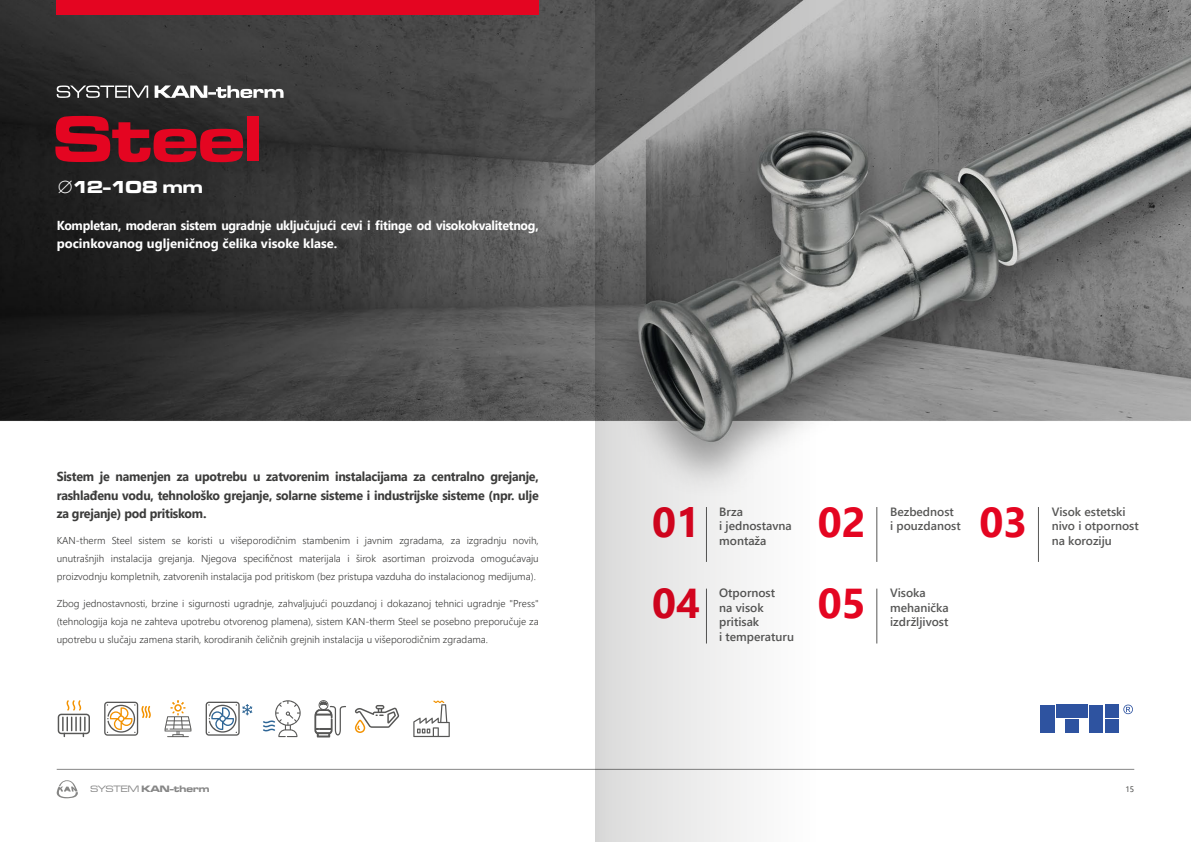
<style>
.page{position:relative;width:1191px;height:842px;background:#fff}
.page>*{position:absolute;margin:0;border:0;box-sizing:border-box;transform-origin:0 0}
.t1{font:67.1px "Microgramma D Bol Ext";letter-spacing:.005em;color:#e40521}
.t2{font:700 41.7px/81.6px "Segoe UI";color:#e40521}
.t3{font:18px "Microgramma D Bol Ext";letter-spacing:-.045em;color:#fff}
.t4{font:700 13px/18px "Segoe UI";letter-spacing:-.02em;color:#3c3c3b;text-align:justify;scale:.95 1}
.t5{font:700 13px/18px "Segoe UI";letter-spacing:-.02em;color:#fff;scale:.95 1}
.t6{font:600 12px/14.4px "Segoe UI";color:#575756}
.t7{font:300 10px/18px "Segoe UI";color:#3c3c3b;text-align:justify}
.t8{font:9.6px "Microgramma D Bol Ext";color:#878787}
.t9{font:8px "Segoe UI";color:#3c3c3b}
.s1{font-family:"Microgramma D Med Ext"}
</style>
<div class="page">
<img style="left:0;top:0;width:1191px;height:770px">
<hr style="left:57px;top:769px;width:1077px;height:1px;background:#878787">
<svg style="left:57px;top:85px;width:226px;height:13px"></svg>
<div style="left:57px;top:0;width:482px;height:14px;background:#e40521"></div>
<hr style="left:876px;top:507px;width:1px;height:55px;background:#575756">
<hr style="left:1038px;top:507px;width:1px;height:55px;background:#575756">
<hr style="left:876px;top:589px;width:1px;height:54px;background:#575756">
<svg style="left:57px;top:780px;width:21px;height:18px"></svg>
<svg style="left:58px;top:700px;width:32px;height:37px"></svg>
<svg style="left:104px;top:702px;width:47px;height:34px"></svg>
<svg style="left:206px;top:702px;width:46px;height:34px"></svg>
<svg style="left:263px;top:700px;width:38px;height:37px"></svg>
<svg style="left:165px;top:700px;width:26px;height:37px"></svg>
<svg style="left:413px;top:701px;width:37px;height:36px"></svg>
<svg style="left:355px;top:705px;width:44px;height:28px"></svg>
<svg style="left:315px;top:699px;width:32px;height:38px"></svg>
<div style="left:1040px;top:705px;width:14px;height:27px;background:#2e53a0"></div>
<div style="left:1056px;top:705px;width:32px;height:13px;background:#2e53a0"></div>
<div style="left:1065px;top:719px;width:14px;height:13px;background:#2e53a0"></div>
<div style="left:1089px;top:705px;width:14px;height:27px;background:#2e53a0"></div>
<div style="left:1104px;top:705px;width:14px;height:13px;background:#2e53a0"></div>
<div style="left:1104px;top:719px;width:14px;height:13px;background:#2e53a0"></div>
<svg style="left:1123px;top:705px;width:10px;height:9px"></svg>
<svg style="left:595px;top:0;width:221px;height:842px"></svg>
<h1 class="t1" style="left:54px;top:93px;width:210px">Steel</h1>
<h3 class="t3" style="left:58px;top:174px;width:146px">∅12-108 mm</h3>
<h3 class="t5" style="left:57px;top:216px;width:509px">Kompletan, moderan sistem ugradnje uključujući cevi i fitinge od visokokvalitetnog, pocinkovanog ugljeničnog čelika visoke klase.</h3>
<h3 class="t4" style="left:57px;top:467px;width:509px">Sistem je namenjen za upotrebu u zatvorenim instalacijama za centralno grejanje, rashlađenu vodu, tehnološko grejanje, solarne sisteme i industrijske sisteme (npr. ulje za grejanje) pod pritiskom.</h3>
<p class="t7" style="left:57px;top:530px;width:483px">KAN-therm Steel sistem se koristi u višeporodičnim stambenim i javnim zgradama, za izgradnju novih, unutrašnjih instalacija grejanja. Njegova specifičnost materijala i širok asortiman proizvoda omogućavaju proizvodnju kompletnih, zatvorenih instalacija pod pritiskom (bez pristupa vazduha do instalacionog medijuma).</p>
<p class="t7" style="left:57px;top:593px;width:483px">Zbog jednostavnosti, brzine i sigurnosti ugradnje, zahvaljujući pouzdanoj i dokazanoj tehnici ugradnje "Press" (tehnologija koja ne zahteva upotrebu otvorenog plamena), sistem KAN-therm Steel se posebno preporučuje za upotrebu u slučaju zamena starih, korodiranih čeličnih grejnih instalacija u višeporodičnim zgradama.</p>
<p class="t8" style="left:90px;top:783px;width:121px"><span class="s1">SYSTEM</span> KAN-therm</p>
<h2 class="t2" style="left:652px;top:478px;width:49px">01<br>04</h2>
<h2 class="t2" style="left:818px;top:478px;width:49px">02</h2>
<h2 class="t2" style="left:979px;top:478px;width:49px">03</h2>
<p class="t6" style="left:890px;top:503px;width:72px">Bezbednost<br>i pouzdanost</p>
<p class="t6" style="left:1051px;top:503px;width:89px">Visok estetski nivo i otpornost na koroziju</p>
<p class="t6" style="left:719px;top:503px;width:74px">Brza<br>i jednostavna montaža</p>
<h2 class="t2" style="left:818px;top:559px;width:49px">05</h2>
<p class="t6" style="left:890px;top:585px;width:60px">Visoka mehanička izdržljivost</p>
<p class="t6" style="left:719px;top:585px;width:76px">Otpornost<br>na visok pritisak<br>i temperaturu</p>
<p class="t9" style="left:1125px;top:781px;width:10px">15</p>
</div>
